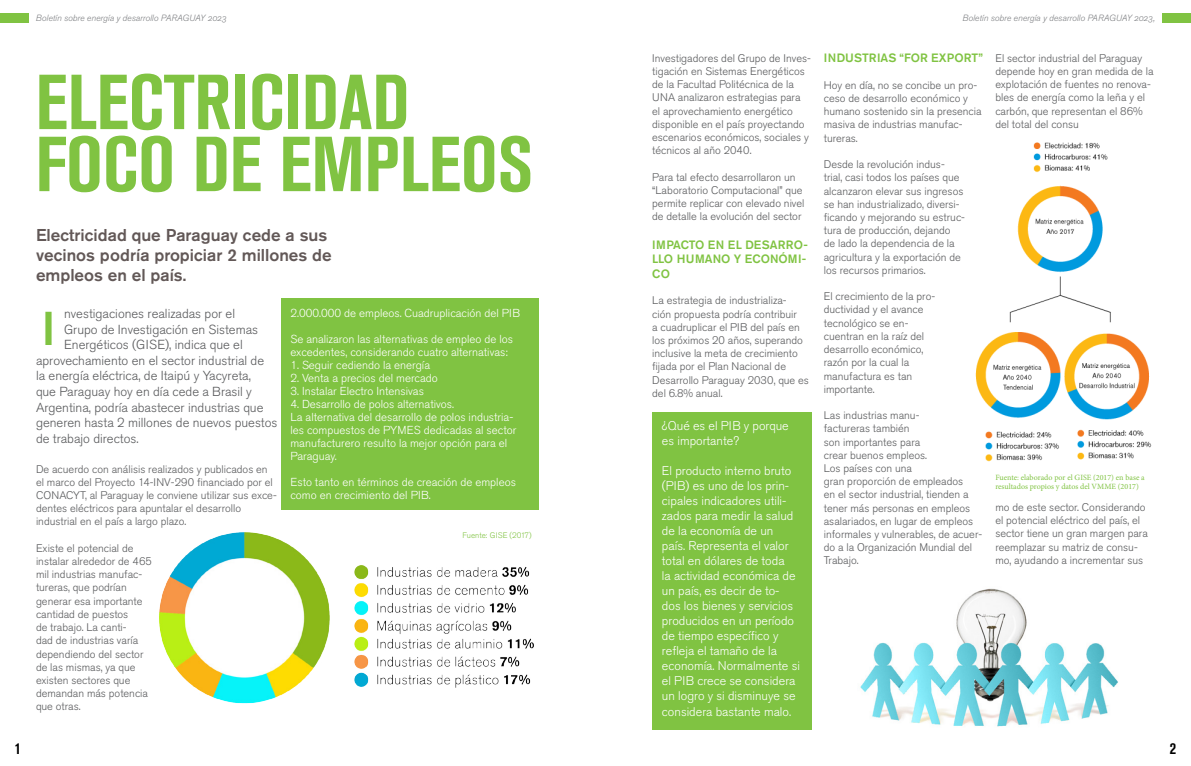
<style>
.page{position:relative;width:1191px;height:766px;background:#fff}
.page>*{position:absolute;margin:0;border:0;box-sizing:border-box;transform-origin:0 0}
.t1{font:700 condensed 77px/62px "Akzidenz Grotesk BQ";color:#80c342}
.t2{font:500 47px "Akzidenz Grotesk Pro";color:#80c342}
.t3{font:500 17px/20.4px "Akzidenz Grotesk Pro";color:#625857}
.t4{font:700 condensed 16px "Akzidenz Grotesk BQ";color:#000}
.t5{font:300 13px "Akzidenz Grotesk Pro";color:#58595b}
.t6{font:300 12.5px/15px "Akzidenz Grotesk Pro";color:#fff}
.t7{font:500 12px/14.4px "Akzidenz Grotesk Pro";color:#80c342}
.t8{font:300 11.5px/13px "Akzidenz Grotesk Pro";color:#fff}
.t9{font:300 11px/13.2px "Akzidenz Grotesk Pro";color:#58595b}
.t10{font:9px "Akzidenz Grotesk BQ Lig It Os F";color:#808285}
.t11{font:8px/9.6px "Minion Pro";color:#80c342}
.t12{font:300 8px "Akzidenz Grotesk Pro";color:#80c342}
</style>
<div class="page">
<div style="left:1162px;top:13px;width:29px;height:9px;background:#80c342"></div>
<div style="left:0;top:13px;width:28px;height:9px;background:#80c342"></div>
<div style="left:282px;top:299px;width:257px;height:211px;background:#80c342"></div>
<div style="left:652px;top:412px;width:159px;height:317px;background:#80c342"></div>
<img style="left:975px;top:142px;width:177px;height:320px">
<img style="left:860px;top:588px;width:258px;height:139px">
<img style="left:159px;top:532px;width:375px;height:172px">
<h3 class="t4" style="left:15px;top:738px;width:8px">1</h3>
<p class="t10" style="left:36px;top:13px;width:192px">Boletín sobre energía y desarrollo PARAGUAY 2023</p>
<p class="t10" style="left:962px;top:13px;width:194px">Boletín sobre energía y desarrollo PARAGUAY 2023,</p>
<p class="t9" style="left:652px;top:51px;width:160px">Investigadores del Grupo de Inves&shy;tigación en Sistemas Energéticos de la Facultad Politécnica de la<br>UNA analizaron estrategias para el aprovechamiento energético disponible en el país proyectando escenarios económicos, sociales y técnicos al año 2040.</p>
<p class="t9" style="left:652px;top:170px;width:154px">Para tal efecto desarrollaron un “Laboratorio Computacional” que permite replicar con elevado nivel de detalle la evolución del sector</p>
<p class="t7" style="left:652px;top:237px;width:157px">IMPACTO EN EL DESARRO-<br>LLO HUMANO Y ECONÓMI-<br>CO</p>
<p class="t9" style="left:652px;top:294px;width:158px">La estrategia de industrializa-<br>ción propuesta podría contribuir<br>a cuadruplicar el PIB del país en los próximos 20 años, superando inclusive la meta de crecimiento fijada por el Plan Nacional de<br>Desarrollo Paraguay 2030, que es del 6.8% anual.</p>
<p class="t7" style="left:823px;top:51px;width:160px">INDUSTRIAS “FOR EXPORT”</p>
<p class="t9" style="left:823px;top:78px;width:159px">Hoy en día, no se concibe un pro&shy;ceso de desarrollo económico y humano sostenido sin la presencia masiva de industrias manufac&shy;tureras.</p>
<p class="t9" style="left:823px;top:158px;width:143px">Desde la revolución indus&shy;trial, casi todos los países que alcanzaron elevar sus ingresos se han industrializado, diversi&shy;ficando y mejorando su estruc&shy;tura de producción, dejando<br>de lado la dependencia de la agricultura y la exportación de los recursos primarios.</p>
<p class="t9" style="left:823px;top:290px;width:113px">El crecimiento de la pro&shy;ductividad y el avance tecnológico se en&shy;cuentran en la raíz del desarrollo económico, razón por la cual la manufactura es tan importante.</p>
<p class="t9" style="left:823px;top:408px;width:160px">Las industrias manu-<br>factureras también<br>son importantes para<br>crear buenos empleos.<br>Los países con una<br>gran proporción de empleados<br>en el sector industrial, tienden a tener más personas en empleos asalariados, en lugar de empleos informales y vulnerables, de acuer&shy;do a la Organización Mundial del<br>Trabajo.</p>
<p class="t9" style="left:995px;top:51px;width:160px">El sector industrial del Paraguay depende hoy en gran medida de la explotación de fuentes no renova&shy;bles de energía como la leña y el carbón, que representan el 86% del total del consu</p>
<h1 class="t1" style="left:36px;top:71px;width:499px">ELECTRICIDAD<br>FOCO DE EMPLEOS</h1>
<h3 class="t3" style="left:36px;top:224px;width:297px">Electricidad que Paraguay cede a sus vecinos podría propiciar 2 millones de empleos en el país.</h3>
<p class="t8" style="left:290px;top:306px;width:231px">2.000.000 de empleos. Cuadruplicación del PIB</p>
<p class="t8" style="left:290px;top:332px;width:224px">Se analizaron las alternativas de empleo de los excedentes, considerando cuatro alternativas:</p>
<p class="t8" style="left:290px;top:358px;width:141px">1. Seguir cediendo la energía</p>
<p class="t8" style="left:290px;top:371px;width:149px">2. Venta a precios del mercado</p>
<p class="t8" style="left:290px;top:384px;width:135px">3. Instalar Electro Intensivas</p>
<p class="t8" style="left:290px;top:397px;width:227px">4. Desarrollo de polos alternativos.<br>La alternativa del desarrollo de polos industria&shy;les compuestos de PYMES dedicadas al sector manufacturero resulto la mejor opción para el Paraguay.</p>
<p class="t8" style="left:290px;top:475px;width:227px">Esto tanto en términos de creación de empleos como en crecimiento del PIB.</p>
<p class="t5" style="left:64px;top:305px;width:172px">nvestigaciones realizadas por el</p>
<p class="t5" style="left:64px;top:320px;width:196px">Grupo de Investigación en Sistemas</p>
<p class="t5" style="left:64px;top:336px;width:180px">Energéticos (GISE), indica que el</p>
<p class="t5" style="left:36px;top:352px;width:230px">aprovechamiento en el sector industrial de</p>
<p class="t5" style="left:36px;top:367px;width:216px">la energía eléctrica, de Itaipú y Yacyreta,</p>
<p class="t5" style="left:36px;top:383px;width:217px">que Paraguay hoy en día cede a Brasil y</p>
<p class="t5" style="left:36px;top:398px;width:229px">Argentina, podría abastecer industrias que</p>
<p class="t5" style="left:36px;top:414px;width:243px">generen hasta 2 millones de nuevos puestos</p>
<p class="t5" style="left:36px;top:430px;width:104px">de trabajo directos.</p>
<h2 class="t2" style="left:42px;top:297px;width:15px">I</h2>
<p class="t6" style="left:662px;top:418px;width:128px">¿Qué es el PIB y porque es importante?</p>
<p class="t6" style="left:662px;top:463px;width:139px">El producto interno bruto (PIB) es uno de los prin&shy;cipales indicadores utili&shy;zados para medir la salud de la economía de un<br>país. Representa el valor total en dólares de toda<br>la actividad económica de un país, es decir de to&shy;dos los bienes y servicios producidos en un período de tiempo específico y refleja el tamaño de la economía. Normalmente si el PIB crece se considera un logro y si disminuye se considera bastante malo.</p>
<p class="t9" style="left:36px;top:462px;width:242px">De acuerdo con análisis realizados y publicados en el marco del Proyecto 14-INV-290 financiado por el CONACYT, al Paraguay le conviene utilizar sus exce&shy;dentes eléctricos para apuntalar el desarrollo industrial en el país a largo plazo.</p>
<p class="t9" style="left:36px;top:541px;width:117px">Existe el potencial de instalar alrededor de 465 mil industrias manufac&shy;tureras, que podrían generar esa importante cantidad de puestos<br>de trabajo. La canti-<br>dad de industrias varía dependiendo del sector de las mismas, ya que existen sectores que demandan más potencia que otras.</p>
<p class="t11" style="left:995px;top:472px;width:151px">Fuente: elaborado por el GISE (2017) en base a resultados propios y datos del VMME (2017)</p>
<p class="t9" style="left:995px;top:500px;width:154px">mo de este sector. Considerando el potencial eléctrico del país, el sector tiene un gran margen para reemplazar su matriz de consu&shy;mo, ayudando a incrementar sus</p>
<p class="t12" style="left:462px;top:529px;width:71px">Fuente: GISE (2017)</p>
<h3 class="t4" style="left:1169px;top:738px;width:8px">2</h3>
</div>
